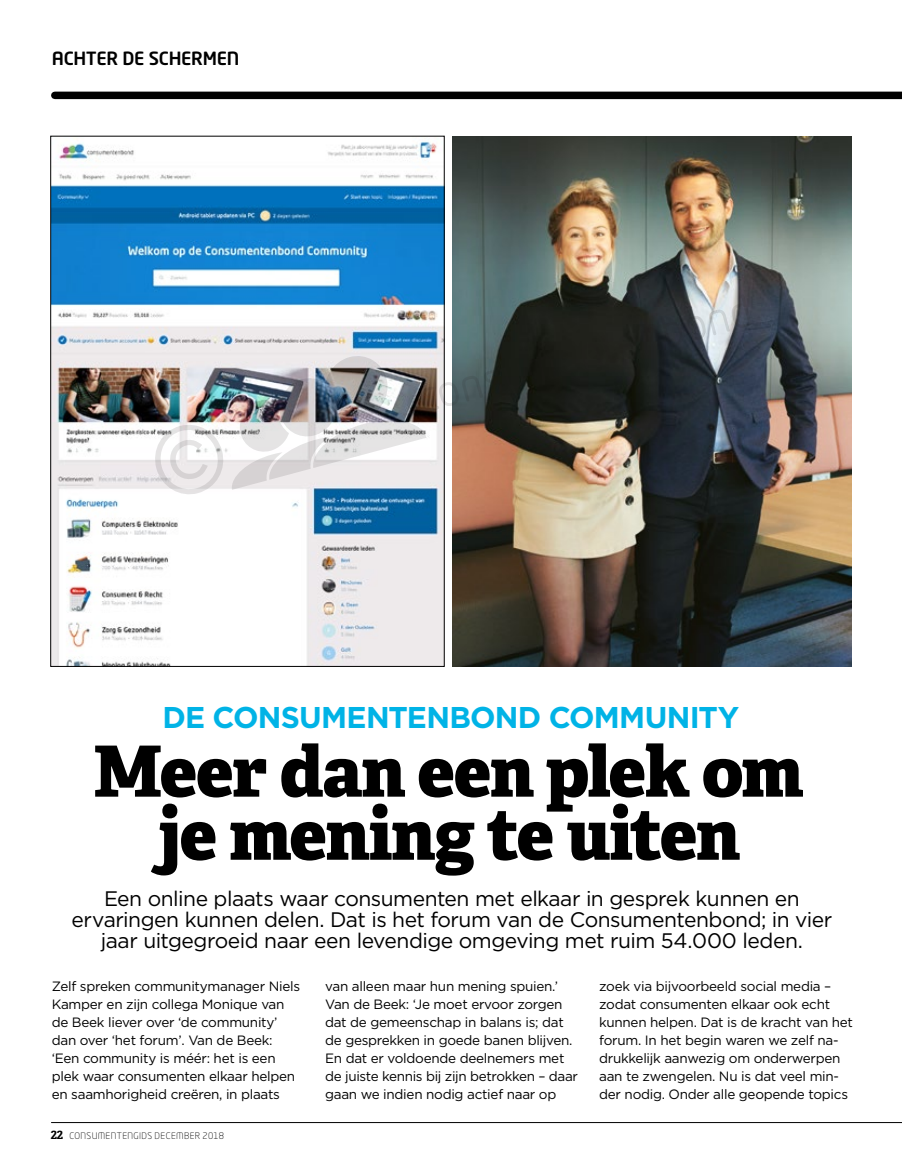
<style>
.page{position:relative;width:902px;height:1166px;background:#fff}
.page>*{position:absolute;margin:0;border:0;box-sizing:border-box;transform-origin:0 0}
.t1{font:800 70.5px/63px "Adelle";letter-spacing:-.02em;color:#000;text-align:center}
.t2{font:700 30px "Gotham";letter-spacing:-.025em;color:#00b3e6}
.t3{font:21px/21px "Gotham";letter-spacing:-.02em;color:#000;text-align:center}
.t4{font:500 18px "Neo Tech";letter-spacing:-.015em;color:#000}
.t5{font:13.5px/18px "Gotham";letter-spacing:-.02em;color:#000}
.t6{font:300 9px "Neo Tech Std";letter-spacing:.045em;color:#000}
.s1{font-family:"Adelle";font-weight:700;font-size:12px}
</style>
<div class="page">
<img style="left:452px;top:136px;width:399px;height:530px">
<img style="left:52px;top:141px;width:390px;height:523px">
<div style="left:55px;top:92px;width:846px;height:7px;background:#000"></div>
<hr style="left:51px;top:1121px;width:850px;height:1px;background:#000">
<img style="left:147px;top:294px;width:604px;height:207px">
<h3 class="t4" style="left:52px;top:47px;width:189px">ACHTER DE SCHERMEN</h3>
<h2 class="t2" style="left:163px;top:696px;width:578px">DE CONSUMENTENBOND COMMUNITY</h2>
<h1 class="t1" style="left:93px;top:740px;width:711px">Meer dan een plek om je mening te uiten</h1>
<h3 class="t3" style="left:72px;top:887px;width:762px">Een online plaats waar consumenten met elkaar in gesprek kunnen en ervaringen kunnen delen. Dat is het forum van de Consumentenbond; in vier jaar uitgegroeid naar een levendige omgeving met ruim 54.000 leden.</h3>
<p class="t5" style="left:52px;top:976px;width:250px">Zelf spreken communitymanager Niels Kamper en zijn collega Monique van de Beek liever over ‘de community’ dan over ‘het forum’. Van de Beek: ‘Een community is méér: het is een plek waar consumenten elkaar helpen en saamhorigheid creëren, in plaats</p>
<p class="t5" style="left:325px;top:976px;width:254px">van alleen maar hun mening spuien.’ Van de Beek: ‘Je moet ervoor zorgen dat de gemeenschap in balans is; dat de gesprekken in goede banen blijven.<br>En dat er voldoende deelnemers met de juiste kennis bij zijn betrokken – daar gaan we indien nodig actief naar op</p>
<p class="t5" style="left:599px;top:976px;width:255px">zoek via bijvoorbeeld social media – zodat consumenten elkaar ook echt kunnen helpen. Dat is de kracht van het forum. In het begin waren we zelf na&shy;drukkelijk aanwezig om onderwerpen aan te zwengelen. Nu is dat veel min&shy;der nodig. Onder alle geopende topics</p>
<p class="t6" style="left:51px;top:1130px;width:175px"><span class="s1">22</span> CONSUMENTENGIDS DECEMBER 2018</p>
</div>
